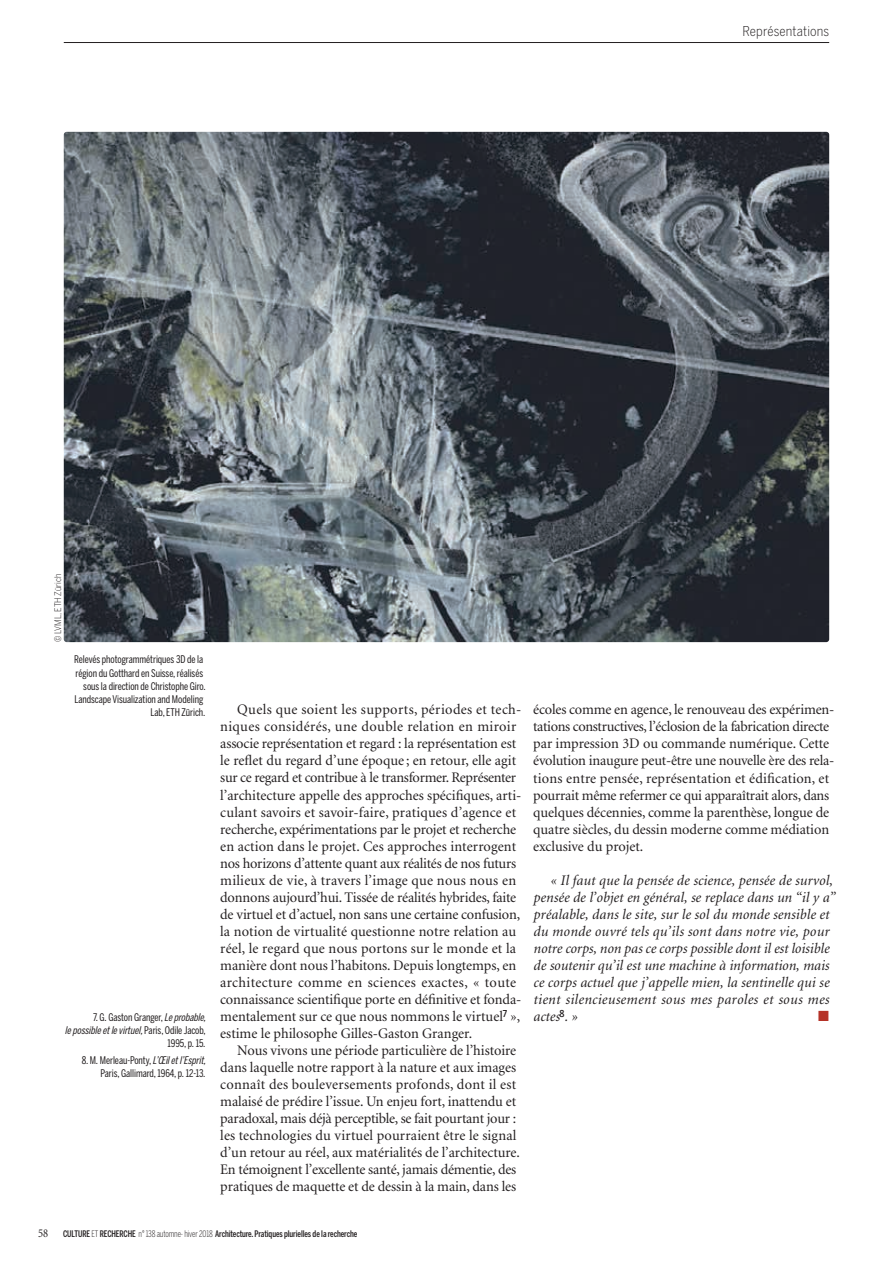
<style>
.page{position:relative;width:893px;height:1263px;background:#fff}
.page>*{position:absolute;margin:0;border:0;box-sizing:border-box;transform-origin:0 0}
.t1{font:14.7px/17px "Minion";letter-spacing:-.005em;color:#231f20}
.t2{font:italic 14.7px/17px "Minion";letter-spacing:.01em;color:#231f20}
.t3{font:14.7px "Zapf Dingbats";color:#b53227}
.t4{font:300 13.5px "Benton Sans Cond";letter-spacing:.01em;color:#231f20}
.t5{font:10.5px/13.2px "Benton Sans Comp";letter-spacing:-.005em;color:#231f20;text-align:right}
.t6{font:500 9px "Benton Sans Comp";letter-spacing:-.01em;color:#231f20}
.t7{font:300 9px "Benton Sans Cond";letter-spacing:-.005em;color:#231f20}
.s1{font-style:italic}
.s2{font-family:"Minion";font-weight:400;font-stretch:condensed;font-size:12px}
.s3{font-weight:300}
</style>
<div class="page">
<hr style="left:64px;top:42px;width:765px;height:1px;background:#231f20">
<img style="left:64px;top:132px;width:765px;height:510px;border-radius:3px">
<p class="t4" style="left:742px;top:26px;width:88px">Représentations</p>
<p class="t7" style="left:54px;top:642px;width:70px;rotate:-90deg">© LVML, ETH Zürich</p>
<p class="t5" style="left:74px;top:654px;width:133px">Relevés photogrammétriques 3D de la région du Gotthard en Suisse, réalisés sous la direction de Christophe Giro.<br>Landscape Visualization and Modeling Lab, ETH Zürich.</p>
<p class="t5" style="left:65px;top:1011px;width:144px">7. G. Gaston Granger, <span class="s1">Le probable,<br>le possible etle virtuel,</span> P a r i s , O d i l e J a c o b ,<br>1995, p. 15.</p>
<p class="t5" style="left:82px;top:1055px;width:128px">8. M. Merleau-Ponty, <span class="s1">L’Œiletl’Esprit,<br></span>Paris, Gallimard, 1964, p. 12-13.</p>
<p class="t1" style="left:220px;top:702px;width:303px;text-indent:17px">Quels que soient les supports, périodes et tech&shy;niques considérés, une double relation en miroir associe représentation et regard : la représentation est le reflet du regard d’une époque ; en retour, elle agit sur ce regard et contribue à le transformer. Représenter l’architecture appelle des approches spécifiques, arti&shy;culant savoirs et savoir-faire, pratiques d’agence et recherche, expérimentations par le projet et recherche en action dans le projet. Ces approches interrogent nos horizons d’attente quant aux réalités de nos futurs milieux de vie, à travers l’image que nous nous en donnons aujourd’hui. Tissée de réalités hybrides, faite de virtuel et d’actuel, non sans une certaine confusion, la notion de virtualité questionne notre relation au réel, le regard que nous portons sur le monde et la manière dont nous l’habitons. Depuis longtemps, en architecture comme en sciences exactes, « toute connaissance scientifique porte en définitive et fonda&shy;mentalement sur ce que nous nommons le virtuel<sup>7</sup> », estime le philosophe Gilles-Gaston Granger.</p>
<p class="t1" style="left:220px;top:1043px;width:301px;text-indent:17px">Nous vivons une période particulière de l’histoire dans laquelle notre rapport à la nature et aux images connaît des bouleversements profonds, dont il est malaisé de prédire l’issue. Un enjeu fort, inattendu et paradoxal, mais déjà perceptible, se fait pourtant jour : les technologies du virtuel pourraient être le signal d’un retour au réel, aux matérialités de l’architecture.<br>En témoignent l’excellente santé, jamais démentie, des pratiques de maquette et de dessin à la main, dans les</p>
<p class="t1" style="left:533px;top:702px;width:303px">écoles comme en agence, le renouveau des expérimen&shy;tations constructives, l’éclosion de la fabrication directe par impression 3D ou commande numérique. Cette évolution inaugure peut-être une nouvelle ère des rela&shy;tions entre pensée, représentation et édification, et pourrait même refermer ce qui apparaîtrait alors, dans quelques décennies, comme la parenthèse, longue de quatre siècles, du dessin moderne comme médiation exclusive du projet.</p>
<p class="t2" style="left:533px;top:873px;width:304px;text-indent:17px">« Il faut que la pensée de science, pensée de survol, pensée de l’objet en général, se replace dans un “il y a” préalable, dans le site, sur le sol du monde sensible et du monde ouvré tels qu’ils sont dans notre vie, pour notre corps, non pas ce corps possible dont il est loisible de soutenir qu’il est une machine à information, mais ce corps actuel que j’appelle mien, la sentinelle qui se tient silencieusement sous mes paroles et sous mes actes<sup>8</sup>. »</p>
<p class="t3" style="left:818px;top:1008px;width:12px">■</p>
<p class="t6" style="left:38px;top:1231px;width:321px"><span class="s2">58</span> CULTURE <span class="s3">ET</span> RECHERCHE <span class="s3">n° 138 automne- hiver 2018</span> Architecture. Pratiques plurielles de la recherche</p>
</div>
